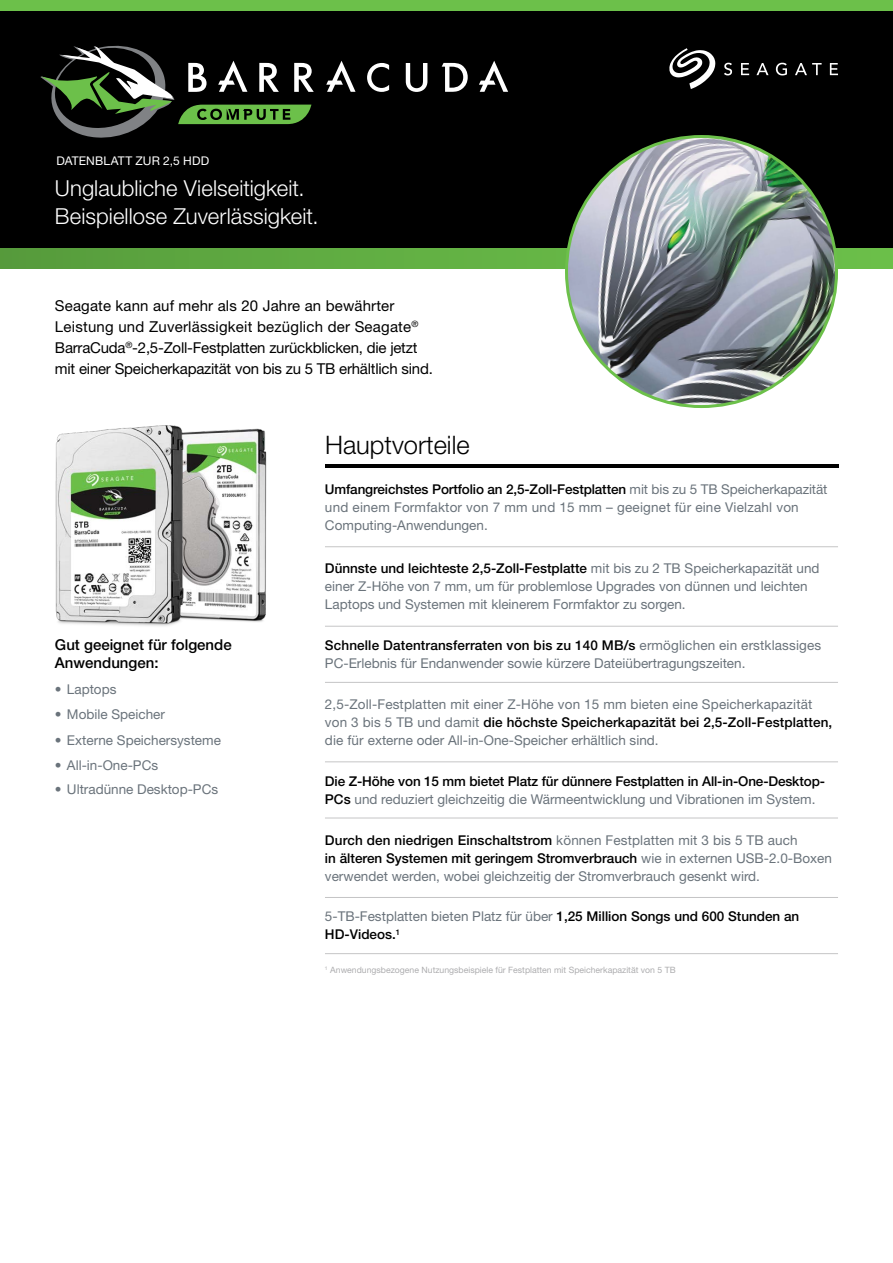
<style>
.page{position:relative;width:893px;height:1263px;background:#fff}
.page>*{position:absolute;margin:0;border:0;box-sizing:border-box;transform-origin:0 0}
.t1{font:300 25.5px "Helvetica Neue LT Std";color:#000}
.t2{font:300 22.05px/28.5px "Helvetica Neue LT Std";letter-spacing:.005em;color:#fff}
.t3{font:15px/21px "Helvetica Neue LT Std";letter-spacing:-.015em;color:#000}
.t4{font:500 15px/18px "Helvetica Neue LT Std";color:#000}
.t5{font:13.5px/18px "Helvetica Neue LT Std";color:#6a737b}
.t6{font:500 13.5px/18px "Helvetica Neue LT Std";letter-spacing:-.01em;color:#000}
.t7{font:12px "Helvetica Neue LT Std";letter-spacing:.015em;color:#fff}
.t8{font:8.7px "Helvetica Neue LT Std";color:#adadaf}
.s1{font-weight:500;color:#000}
.s2{font-weight:400;color:#6a737b}
</style>
<div class="page">
<div style="left:0;top:11px;width:893px;height:245px;background:#000"></div>
<div style="left:0;top:0;width:893px;height:11px;background:#6cc04a"></div>
<svg style="left:0;top:248px;width:893px;height:20px"></svg>
<svg style="left:724px;top:63px;width:8px;height:12px"></svg>
<svg style="left:741px;top:63px;width:8px;height:12px"></svg>
<svg style="left:756px;top:63px;width:12px;height:12px"></svg>
<svg style="left:776px;top:63px;width:11px;height:12px"></svg>
<svg style="left:795px;top:63px;width:27px;height:12px"></svg>
<svg style="left:830px;top:63px;width:8px;height:12px"></svg>
<svg style="left:669px;top:48px;width:46px;height:41px"></svg>
<svg style="left:40px;top:46px;width:468px;height:92px"></svg>
<img style="left:566px;top:136px;width:270px;height:270px;border-radius:135px">
<img style="left:225px;top:428px;width:42px;height:194px">
<img style="left:55px;top:425px;width:170px;height:201px">
<hr style="left:325px;top:546px;width:513px;height:1px;background:#c5c5c6">
<hr style="left:325px;top:626px;width:513px;height:1px;background:#c5c5c6">
<hr style="left:325px;top:682px;width:513px;height:1px;background:#c5c5c6">
<hr style="left:325px;top:761px;width:513px;height:1px;background:#c5c5c6">
<hr style="left:325px;top:818px;width:513px;height:1px;background:#c5c5c6">
<hr style="left:325px;top:897px;width:513px;height:1px;background:#c5c5c6">
<hr style="left:325px;top:953px;width:513px;height:1px;background:#c5c5c6">
<hr style="left:325px;top:464px;width:513px;height:3px;background:#000">
<p class="t7" style="left:56px;top:154px;width:154px">DATENBLATT ZUR 2,5 HDD</p>
<h2 class="t2" style="left:55px;top:173px;width:265px">Unglaubliche Vielseitigkeit.<br>Beispiellose Zuverlässigkeit.</h2>
<p class="t3" style="left:55px;top:295px;width:379px">Seagate kann auf mehr als 20 Jahre an bewährter Leistung und Zuverlässigkeit bezüglich der Seagate<sup>® </sup>BarraCuda<sup>®</sup>-2,5-Zoll-Festplatten zurückblicken, die jetzt mit einer Speicherkapazität von bis zu 5 TB erhältlich sind.</p>
<p class="t4" style="left:55px;top:636px;width:178px">Gut geeignet für folgende<br>Anwendungen:</p>
<p class="t5" style="left:55px;top:680px;width:63px">• Laptops</p>
<p class="t5" style="left:55px;top:705px;width:111px">• Mobile Speicher</p>
<p class="t5" style="left:55px;top:731px;width:167px">• Externe Speichersysteme</p>
<p class="t5" style="left:55px;top:756px;width:105px">• All-in-One-PCs</p>
<p class="t5" style="left:55px;top:780px;width:165px">• Ultradünne Desktop-PCs</p>
<h1 class="t1" style="left:325px;top:429px;width:146px">Hauptvorteile</h1>
<p class="t5" style="left:325px;top:480px;width:504px"><span class="s1">Umfangreichstes Portfolio an 2,5-Zoll-Festplatten</span> mit bis zu 5 TB Speicherkapazität und einem Formfaktor von 7 mm und 15 mm – geeignet für eine Vielzahl von<br>Computing-Anwendungen.</p>
<p class="t5" style="left:325px;top:559px;width:496px"><span class="s1">Dünnste und leichteste 2,5-Zoll-Festplatte</span> mit bis zu 2 TB Speicherkapazität und einer Z-Höhe von 7 mm, um für problemlose Upgrades von dünnen und leichten<br>Laptops und Systemen mit kleinerem Formfaktor zu sorgen.</p>
<p class="t5" style="left:325px;top:636px;width:498px"><span class="s1">Schnelle Datentransferraten von bis zu 140 MB/s</span> ermöglichen ein erstklassiges<br>PC-Erlebnis für Endanwender sowie kürzere Dateiübertragungszeiten.</p>
<p class="t5" style="left:325px;top:695px;width:509px">2,5-Zoll-Festplatten mit einer Z-Höhe von 15 mm bieten eine Speicherkapazität von 3 bis 5 TB und damit <span class="s1">die höchste Speicherkapazität bei 2,5-Zoll-Festplatten, </span>die für externe oder All-in-One-Speicher erhältlich sind.</p>
<p class="t6" style="left:325px;top:772px;width:501px">Die Z-Höhe von 15 mm bietet Platz für dünnere Festplatten in All-in-One-Desktop-<br>PCs <span class="s2">und reduziert gleichzeitig die Wärmeentwicklung und Vibrationen im System.</span></p>
<p class="t5" style="left:325px;top:830px;width:508px"><span class="s1">Durch den niedrigen Einschaltstrom</span> können Festplatten mit 3 bis 5 TB auch<br><span class="s1">in älteren Systemen mit geringem Stromverbrauch</span> wie in externen USB-2.0-Boxen verwendet werden, wobei gleichzeitig der Stromverbrauch gesenkt wird.</p>
<p class="t6" style="left:325px;top:907px;width:476px"><span class="s2">5-TB-Festplatten bieten Platz für über</span> 1,25 Million Songs und 600 Stunden an<br>HD-Videos.<sup>1</sup></p>
<p class="t8" style="left:325px;top:964px;width:352px"><sup>1</sup> Anwendungsbezogene Nutzungsbeispiele für Festplatten mit Speicherkapazität von 5 TB</p>
</div>
